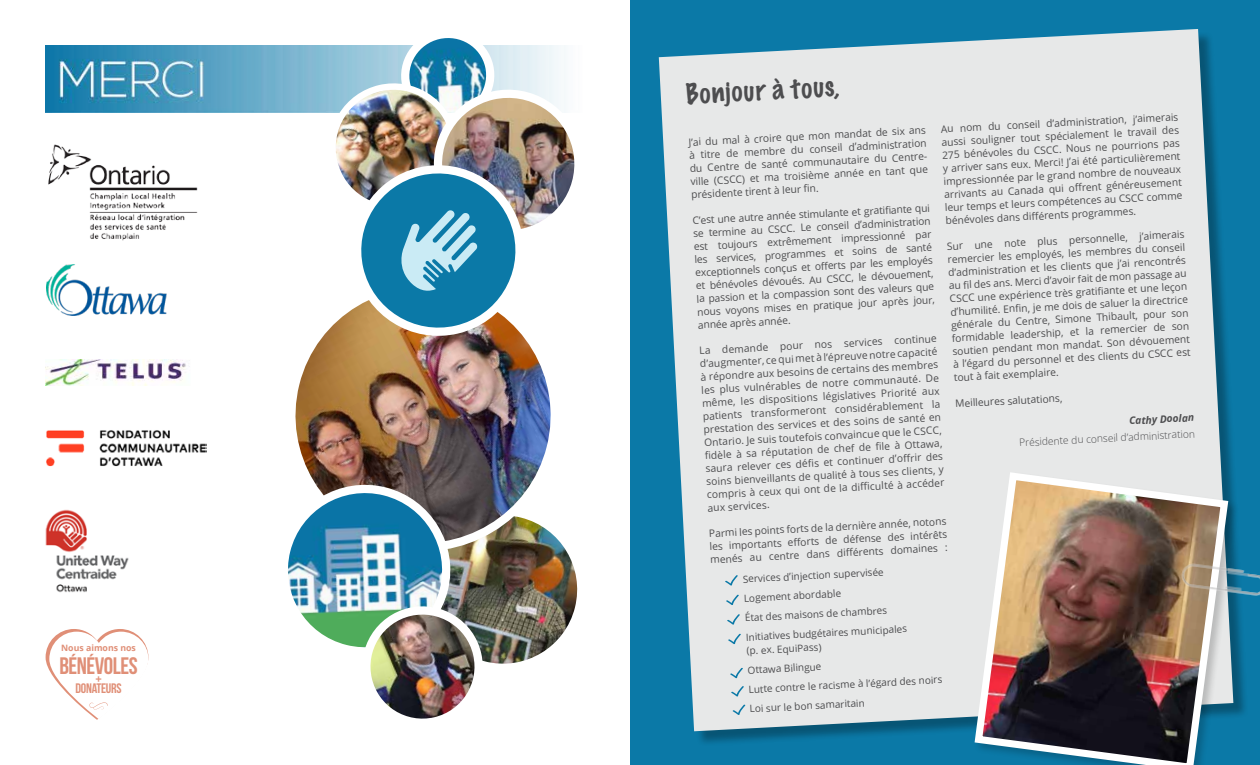
<style>
.page{position:relative;width:1260px;height:765px;background:#fff}
.page>*{position:absolute;margin:0;border:0;box-sizing:border-box;transform-origin:0 0}
.t1{font:100 26.25px "Marker Felt";color:#4d4d4f}
.t2{font:700 23.75px "Bebas Neue";letter-spacing:-.02em;color:#e08f77}
.t3{font:700 13.75px "Bebas Neue";letter-spacing:-.02em;color:#e08f77}
.t4{font:700 11.25px "Open Sans";color:#e08f77}
.t5{font:10.25px/13.1px "Open Sans";color:#4d4d4f;text-align:justify}
.t6{font:300 10.25px "Open Sans";color:#4d4d4f}
.t7{font:italic 700 10.25px "Open Sans";color:#4d4d4f}
.t8{font:10px/19.4px "Open Sans";color:#4d4d4f}
.t9{font:700 8.75px "Open Sans";color:#e08f77}
</style>
<div class="page">
<img style="left:45px;top:45px;width:282px;height:67px">
<div style="left:630px;top:0;width:630px;height:765px;background:#0b79a7"></div>
<div style="left:661px;top:31px;width:588px;height:716px;background:#000;opacity:.3"></div>
<svg style="left:659px;top:29px;width:574px;height:702px;background:#d2dde1"></svg>
<svg style="left:725px;top:575px;width:13px;height:11px"></svg>
<svg style="left:726px;top:594px;width:13px;height:11px"></svg>
<svg style="left:727px;top:614px;width:13px;height:11px"></svg>
<svg style="left:728px;top:633px;width:13px;height:11px"></svg>
<svg style="left:730px;top:667px;width:13px;height:11px"></svg>
<svg style="left:731px;top:686px;width:13px;height:11px"></svg>
<svg style="left:732px;top:704px;width:14px;height:11px"></svg>
<div style="left:973px;top:471px;width:267px;height:294px;background:#000;opacity:.2"></div>
<img style="left:971px;top:468px;width:261px;height:297px">
<img style="left:1173px;top:537px;width:87px;height:82px">
<img style="left:295px;top:331px;width:256px;height:140px">
<img style="left:288px;top:471px;width:290px;height:248px">
<svg style="left:46px;top:629px;width:102px;height:91px"></svg>
<img style="left:327px;top:38px;width:248px;height:302px">
<img style="left:46px;top:265px;width:121px;height:50px">
<img style="left:46px;top:430px;width:161px;height:36px">
<img style="left:46px;top:360px;width:140px;height:26px">
<img style="left:45px;top:509px;width:84px;height:84px">
<img style="left:48px;top:144px;width:150px;height:97px">
<p class="t9" style="left:61px;top:642px;width:76px">Nous aimons nos</p>
<p class="t4" style="left:95px;top:670px;width:8px">+</p>
<h3 class="t3" style="left:76px;top:681px;width:47px">DONATEURS</h3>
<h2 class="t2" style="left:59px;top:652px;width:80px">BÉNÉVOLES</h2>
<h1 class="t1" style="left:685px;top:73px;width:155px;rotate:-3deg">Bonjour à tous,</h1>
<p class="t5" style="left:941px;top:122px;width:239px;rotate:-3deg">Au nom du conseil d’administration, j’aimerais aussi souligner tout spécialement le travail des 275 bénévoles du CSCC. Nous ne pourrions pas y arriver sans eux. Merci! J’ai été particulièrement impressionnée par le grand nombre de nouveaux arrivants au Canada qui off rent généreusement leur temps et leurs compétences au CSCC comme bénévoles dans diff érents programmes.</p>
<p class="t5" style="left:947px;top:240px;width:239px;rotate:-3deg">Sur une note plus personnelle, j’aimerais remercier les employés, les membres du conseil d’administration et les clients que j’ai rencontrés au fi l des ans. Merci d’avoir fait de mon passage au CSCC une expérience très gratifi ante et une leçon d’humilité. Enfi n, je me dois de saluer la directrice générale du Centre, Simone Thibault, pour son formidable leadership, et la remercier de son soutien pendant mon mandat. Son dévouement à l’égard du personnel et des clients du CSCC est tout à fait exemplaire.</p>
<p class="t5" style="left:955px;top:397px;width:109px;rotate:-3deg">Meilleures salutations,</p>
<p class="t7" style="left:1129px;top:414px;width:66px;rotate:-3deg">Cathy Doolan</p>
<p class="t6" style="left:1019px;top:436px;width:177px;rotate:-3deg">Présidente du conseil d’administration</p>
<p class="t5" style="left:688px;top:135px;width:241px;text-align:left;rotate:-3deg">J’ai du mal à croire que mon mandat de six ans à titre de membre du conseil d’administration du Centre de santé communautaire du Centre&shy;ville (CSCC) et ma troisième année en tant que présidente tirent à leur fi n.</p>
<p class="t5" style="left:692px;top:213px;width:239px;rotate:-3deg">C’est une autre année stimulante et gratifi ante qui se termine au CSCC. Le conseil d’administration est toujours extrêmement impressionné par les services, programmes et soins de santé exceptionnels conçus et off erts par les employés et bénévoles dévoués. Au CSCC, le dévouement, la passion et la compassion sont des valeurs que nous voyons mises en pratique jour après jour, année après année.</p>
<p class="t5" style="left:699px;top:344px;width:239px;rotate:-3deg">La demande pour nos services continue d’augmenter, ce qui met à l’épreuve notre capacité à répondre aux besoins de certains des membres les plus vulnérables de notre communauté. De même, les dispositions législatives Priorité aux patients transformeront considérablement la prestation des services et des soins de santé en Ontario. Je suis toutefois convaincue que le CSCC, fi dèle à sa réputation de chef de fi le à Ottawa, saura relever ces défi s et continuer d’off rir des soins bienveillants de qualité à tous ses clients, y compris à ceux qui ont de la diffi culté à accéder aux services.</p>
<p class="t5" style="left:709px;top:527px;width:239px;rotate:-3deg">Parmi les points forts de la dernière année, notons les importants eff orts de défense des intérêts menés au centre dans diff érents domaines :</p>
<p class="t8" style="left:742px;top:569px;width:163px;rotate:-3deg">Services d’injection supervisée<br>Logement abordable<br>État des maisons de chambres<br>Initiatives budgétaires municipales</p>
<p class="t8" style="left:746px;top:641px;width:195px;rotate:-3deg">(p. ex. EquiPass)<br>Ottawa Bilingue<br>Lutte contre le racisme à l’égard des noirs<br>Loi sur le bon samaritain</p>
</div>
